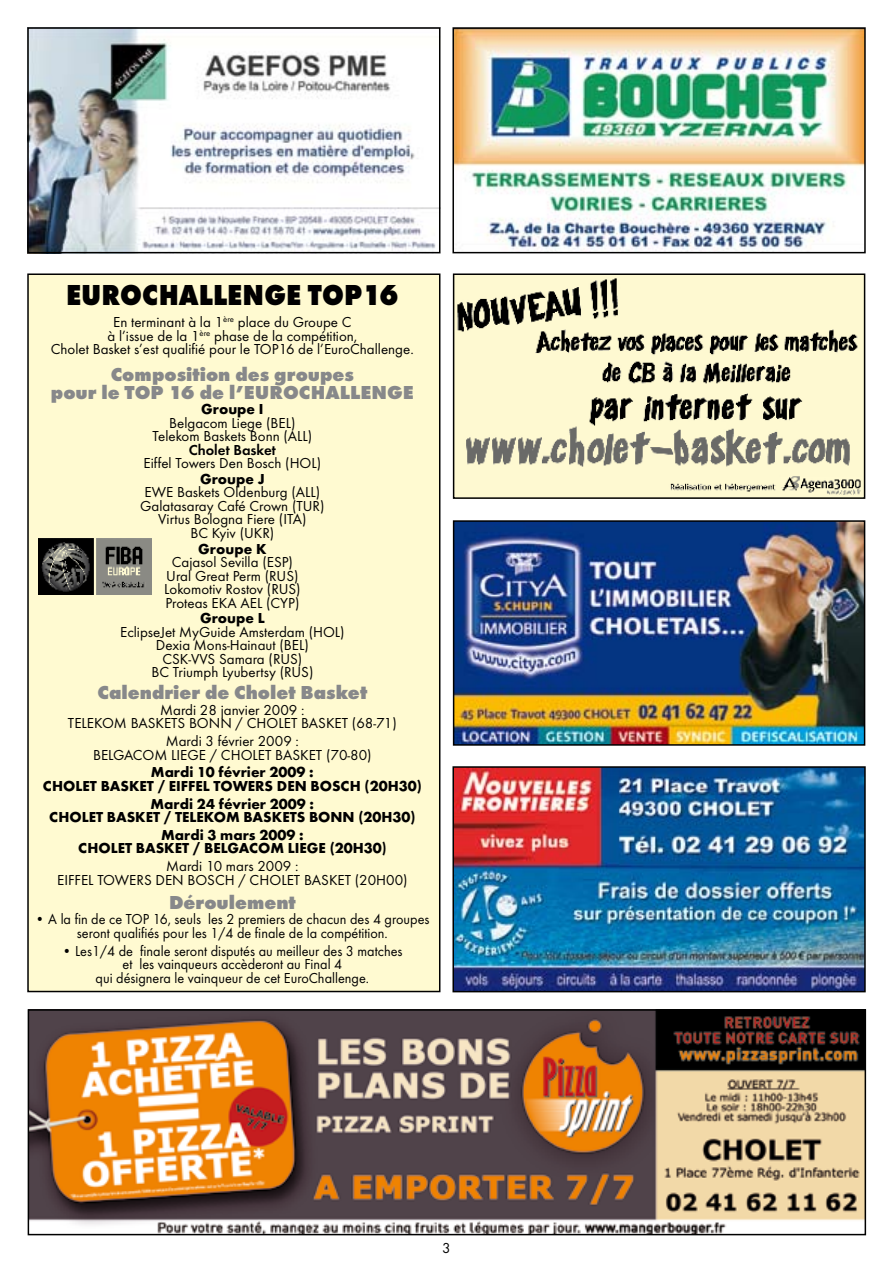
<style>
.page{position:relative;width:893px;height:1263px;background:#fff}
.page>*{position:absolute;margin:0;border:0;box-sizing:border-box;transform-origin:0 0}
.t1{font:800 30px "Futura T";color:#000;scale:.9 1}
.t2{font:800 19.5px/18px "Futura T";color:#87888a;text-align:center}
.t3{font:15px/13.5px "Futura T";color:#000;text-align:center}
.t4{font:15px/13.5px "Futura T";color:#000;text-align:center;scale:.95 1}
.t5{font:700 15px/13.5px "Futura T";color:#000;text-align:center}
.t6{font:600 15px "Futura T";color:#000}
.s1{font-weight:600}
</style>
<div class="page">
<img style="left:455px;top:769px;width:408px;height:220px">
<div style="left:452px;top:766px;width:414px;height:226px;border:2px solid #000"></div>
<img style="left:455px;top:30px;width:408px;height:220px">
<div style="left:452px;top:27px;width:414px;height:226px;border:2px solid #000"></div>
<img style="left:30px;top:30px;width:407px;height:220px">
<div style="left:27px;top:27px;width:413px;height:226px;border:2px solid #000"></div>
<img style="left:456px;top:523px;width:406px;height:220px">
<div style="left:453px;top:520px;width:412px;height:226px;border:2px solid #000"></div>
<img style="left:31px;top:1012px;width:832px;height:220px">
<div style="left:28px;top:1009px;width:838px;height:226px;border:2px solid #000"></div>
<img style="left:456px;top:276px;width:406px;height:220px">
<div style="left:453px;top:273px;width:412px;height:226px;border:2px solid #000"></div>
<div style="left:27px;top:273px;width:413px;height:719px;background:#fffad1;border:2px solid #000"></div>
<svg style="left:38px;top:538px;width:114px;height:57px"></svg>
<img style="left:38px;top:539px;width:114px;height:55px">
<h1 class="t1" style="left:66px;top:277px;width:371px">EUROCHALLENGE TOP16</h1>
<p class="t3" style="left:51px;top:315px;width:364px">En terminant à la 1<sup>ère</sup> place du Groupe C<br>à l’issue de la 1<sup>ère</sup> phase de la compétition,<br>Cholet Basket s’est qualifié pour le TOP16 de l’EuroChallenge.</p>
<h2 class="t2" style="left:51px;top:365px;width:364px">Composition des groupes<br>pour le TOP 16 de l’EUROCHALLENGE</h2>
<p class="t5" style="left:201px;top:402px;width:64px">Groupe I</p>
<p class="t3" style="left:152px;top:416px;width:161px">Belgacom Liege (BEL)<br>Telekom Baskets Bonn (ALL)</p>
<p class="t6" style="left:189px;top:441px;width:89px">Cholet Basket</p>
<p class="t3" style="left:143px;top:456px;width:179px">Eiffel Towers Den Bosch (HOL)</p>
<p class="t5" style="left:200px;top:472px;width:66px">Groupe J</p>
<p class="t3" style="left:140px;top:485px;width:186px">EWE Baskets Oldenburg (ALL)<br>Galatasaray Café Crown (TUR)<br>Virtus Bologna Fiere (ITA)<br>BC Kyiv (UKR)</p>
<p class="t5" style="left:198px;top:542px;width:70px">Groupe K</p>
<p class="t3" style="left:164px;top:555px;width:138px">Cajasol Sevilla (ESP)<br>Ural Great Perm (RUS)<br>Lokomotiv Rostov (RUS)<br>Proteas EKA AEL (CYP)</p>
<p class="t5" style="left:200px;top:611px;width:66px">Groupe L</p>
<p class="t3" style="left:120px;top:625px;width:226px">EclipseJet MyGuide Amsterdam (HOL)<br>Dexia Mons-Hainaut (BEL)<br>CSK-VVS Samara (RUS)<br>BC Triumph Lyubertsy (RUS)</p>
<h2 class="t2" style="left:98px;top:683px;width:271px">Calendrier de Cholet Basket</h2>
<p class="t3" style="left:68px;top:703px;width:330px">Mardi 28 janvier 2009 :<br>TELEKOM BASKETS BONN / CHOLET BASKET (68-71)</p>
<p class="t3" style="left:93px;top:734px;width:280px">Mardi 3 février 2009 :<br>BELGACOM LIEGE / CHOLET BASKET (70-80)</p>
<p class="t5" style="left:43px;top:765px;width:380px">Mardi 10 février 2009 :<br>CHOLET BASKET / EIFFEL TOWERS DEN BOSCH (20H30)</p>
<p class="t5" style="left:49px;top:797px;width:368px">Mardi 24 février 2009 :<br>CHOLET BASKET / TELEKOM BASKETS BONN (20H30)</p>
<p class="t5" style="left:78px;top:828px;width:310px">Mardi 3 mars 2009 :<br>CHOLET BASKET / BELGACOM LIEGE (20H30<span class="s1">)</span></p>
<p class="t3" style="left:57px;top:859px;width:352px">Mardi 10 mars 2009 :<br>EIFFEL TOWERS DEN BOSCH / CHOLET BASKET (20H00)</p>
<h2 class="t2" style="left:169px;top:893px;width:128px">Déroulement</h2>
<p class="t4" style="left:35px;top:912px;width:417px">• A la fin de ce TOP 16, seuls les 2 premiers de chacun des 4 groupes seront qualifiés pour les 1/4 de finale de la compétition.</p>
<p class="t4" style="left:62px;top:944px;width:360px">• Les1/4 de finale seront disputés au meilleur des 3 matches et les vainqueurs accèderont au Final 4<br>qui désignera le vainqueur de cet EuroChallenge.</p>
<p class="t3" style="left:442px;top:1241px;width:10px">3</p>
</div>
